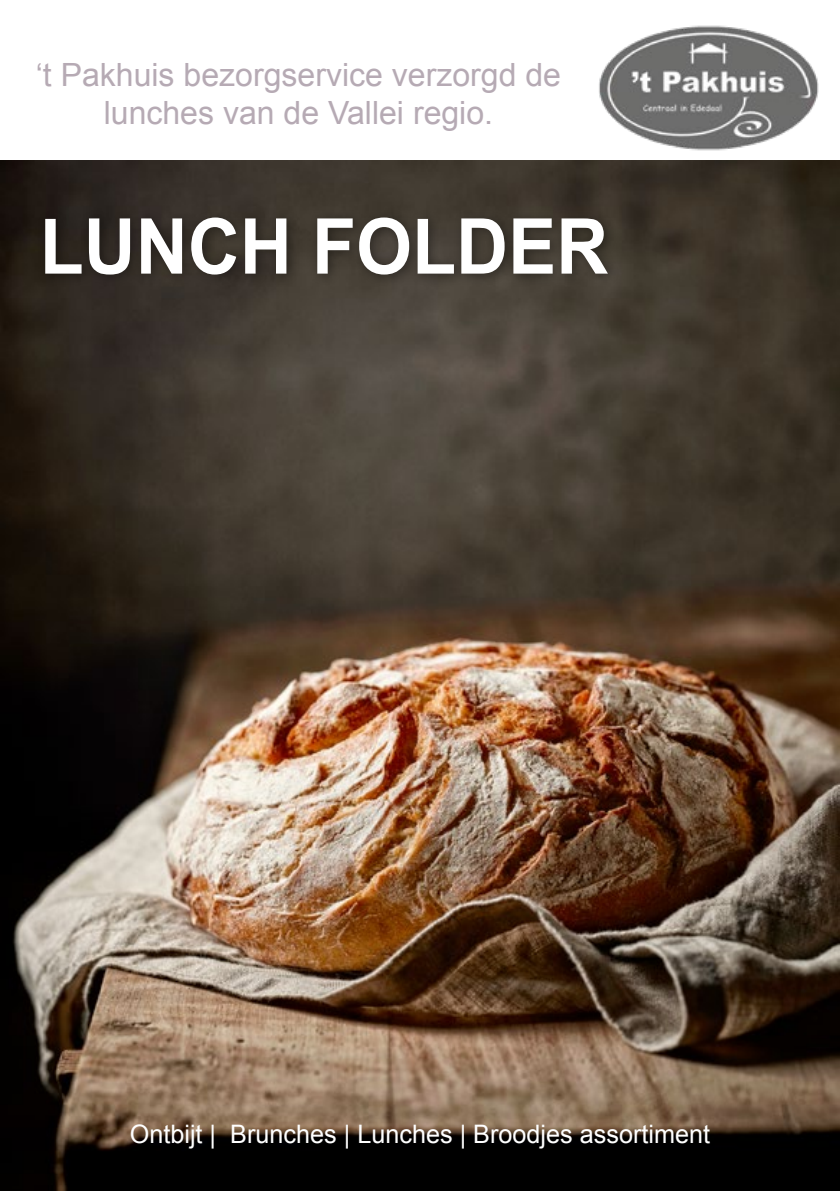
<style>
.page{position:relative;width:840px;height:1191px;background:#fff}
.page>*{position:absolute;margin:0;border:0;box-sizing:border-box;transform-origin:0 0}
.t1{font:700 77px "Arial";color:#fff;scale:.93 1}
.t2{font:32px/38.4px "Arial";color:#b6aab4;text-align:center}
.t3{font:25.4px "Arial";color:#fff}
</style>
<div class="page">
<img style="left:0;top:161px;width:839px;height:1030px">
<img style="left:599px;top:25px;width:220px;height:126px">
<div style="left:37px;top:208px;width:583px;height:79px;background:#000;opacity:.39"></div>
<p class="t2" style="left:36px;top:56px;width:526px">‘t Pakhuis bezorgservice verzorgd de lunches van de Vallei regio.</p>
<h1 class="t1" style="left:40px;top:196px;width:612px">LUNCH FOLDER</h1>
<p class="t3" style="left:130px;top:1117px;width:581px">Ontbijt | Brunches | Lunches | Broodjes assortiment</p>
</div>
